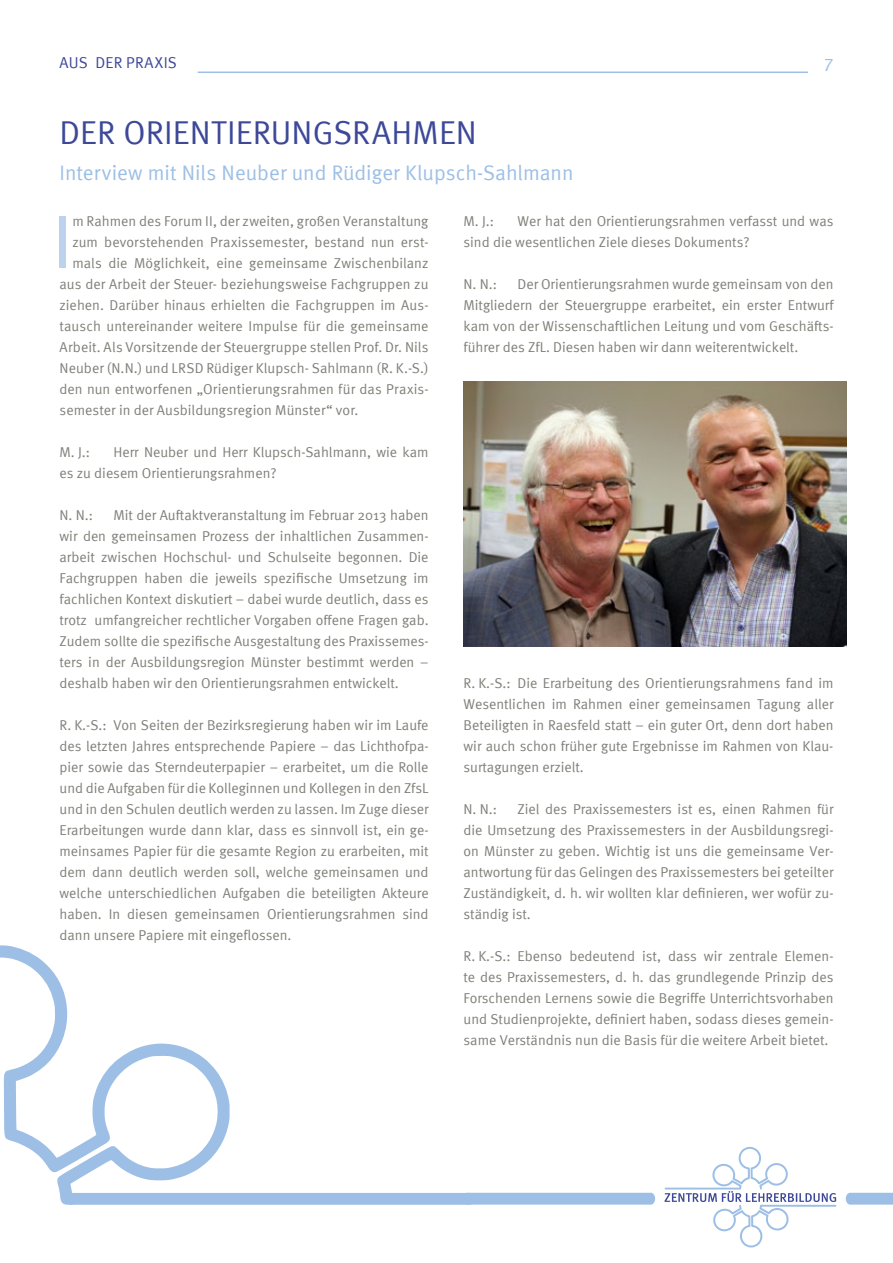
<style>
.page{position:relative;width:893px;height:1263px;background:#fff}
.page>*{position:absolute;margin:0;border:0;box-sizing:border-box;transform-origin:0 0}
.t1{font:75.45px "Meta Normal";color:#bdd2ee}
.t2{font:33px "Meta Normal";letter-spacing:.005em;color:#3d4898}
.t3{font:21px "Meta Normal";color:#9dbfe6}
.t4{font:18px "Meta Normal";color:#9dbfe6}
.t5{font:15.75px "Meta Normal";letter-spacing:.015em;color:#3d4898}
.t6{font:14.25px/21px "Meta Normal";color:#80807a;text-align:justify}
</style>
<div class="page">
<hr style="left:198px;top:72px;width:610px;height:1px;background:#9dbfe6">
<svg style="left:0;top:945px;width:230px;height:260px"></svg>
<svg style="left:664px;top:1147px;width:172px;height:100px"></svg>
<svg style="left:852px;top:1193px;width:41px;height:11px"></svg>
<div style="left:846px;top:1193px;width:8px;height:11px;background:#9dbfe6;border-radius:50%"></div>
<div style="left:464px;top:1193px;width:188px;height:11px;background:#9dbfe6;border-radius:3px"></div>
<div style="left:646px;top:1193px;width:9px;height:11px;background:#9dbfe6;border-radius:50%"></div>
<div style="left:68px;top:1193px;width:404px;height:12px;background:#9dbfe6;border-radius:3px"></div>
<div style="left:61px;top:1193px;width:18px;height:12px;background:#9dbfe6;border-radius:50%"></div>
<img style="left:463px;top:381px;width:383px;height:265px">
<p class="t5" style="left:60px;top:53px;width:119px">AUS DER PRAXIS</p>
<h2 class="t2" style="left:60px;top:113px;width:419px">DER ORIENTIERUNGSRAHMEN</h2>
<h3 class="t3" style="left:60px;top:161px;width:515px">Interview mit Nils Neuber und Rüdiger Klupsch-Sahlmann</h3>
<p class="t4" style="left:824px;top:51px;width:10px">7</p>
<h1 class="t1" style="left:53px;top:198px;width:21px">I</h1>
<p class="t6" style="left:72px;top:210px;width:358px">m Rahmen des Forum II, der zweiten, großen Veranstaltung</p>
<p class="t6" style="left:72px;top:231px;width:358px">zum bevorstehenden Praxissemester, bestand nun erst-</p>
<p class="t6" style="left:72px;top:252px;width:358px">mals die Möglichkeit, eine gemeinsame Zwischenbilanz</p>
<p class="t6" style="left:60px;top:273px;width:370px">aus der Arbeit der Steuer- beziehungsweise Fachgruppen zu</p>
<p class="t6" style="left:60px;top:294px;width:371px">ziehen. Darüber hinaus erhielten die Fachgruppen im Aus-</p>
<p class="t6" style="left:60px;top:315px;width:370px">tausch untereinander weitere Impulse für die gemeinsame</p>
<p class="t6" style="left:60px;top:336px;width:370px">Arbeit. Als Vorsitzende der Steuergruppe stellen Prof. Dr. Nils</p>
<p class="t6" style="left:60px;top:357px;width:370px">Neuber (N.N.) und LRSD Rüdiger Klupsch- Sahlmann (R. K.-S.)</p>
<p class="t6" style="left:60px;top:378px;width:371px">den nun entworfenen „Orientierungsrahmen für das Praxis-</p>
<p class="t6" style="left:60px;top:399px;width:300px">semester in der Ausbildungsregion Münster“ vor.</p>
<p class="t6" style="left:60px;top:441px;width:32px">M. J.:</p>
<p class="t6" style="left:60px;top:441px;width:370px;text-indent:54px">Herr Neuber und Herr Klupsch-Sahlmann, wie kam es zu diesem Orientierungsrahmen?</p>
<p class="t6" style="left:60px;top:504px;width:35px">N. N.:</p>
<p class="t6" style="left:60px;top:504px;width:371px;text-indent:54px">Mit der Auftaktveranstaltung im Februar 2013 haben wir den gemeinsamen Prozess der inhaltlichen Zusammen&shy;arbeit zwischen Hochschul- und Schulseite begonnen. Die Fachgruppen haben die jeweils spezifische Umsetzung im fachlichen Kontext diskutiert – dabei wurde deutlich, dass es trotz umfangreicher rechtlicher Vorgaben offene Fragen gab.<br>Zudem sollte die spezifische Ausgestaltung des Praxissemes&shy;ters in der Ausbildungsregion Münster bestimmt werden – deshalb haben wir den Orientierungsrahmen entwickelt.</p>
<p class="t6" style="left:60px;top:714px;width:371px">R. K.-S.: Von Seiten der Bezirksregierung haben wir im Laufe des letzten Jahres entsprechende Papiere – das Lichthofpa&shy;pier sowie das Sterndeuterpapier – erarbeitet, um die Rolle und die Aufgaben für die Kolleginnen und Kollegen in den ZfsL und in den Schulen deutlich werden zu lassen. Im Zuge dieser Erarbeitungen wurde dann klar, dass es sinnvoll ist, ein ge&shy;meinsames Papier für die gesamte Region zu erarbeiten, mit dem dann deutlich werden soll, welche gemeinsamen und welche unterschiedlichen Aufgaben die beteiligten Akteure haben. In diesen gemeinsamen Orientierungsrahmen sind dann unsere Papiere mit eingeflossen.</p>
<p class="t6" style="left:464px;top:210px;width:371px;text-indent:54px">Wer hat den Orientierungsrahmen verfasst und was sind die wesentlichen Ziele dieses Dokuments?</p>
<p class="t6" style="left:464px;top:273px;width:35px">N. N.:</p>
<p class="t6" style="left:463px;top:210px;width:32px">M. J.:</p>
<p class="t6" style="left:464px;top:273px;width:371px;text-indent:54px">Der Orientierungsrahmen wurde gemeinsam von den Mitgliedern der Steuergruppe erarbeitet, ein erster Entwurf kam von der Wissenschaftlichen Leitung und vom Geschäfts&shy;führer des ZfL. Diesen haben wir dann weiterentwickelt.</p>
<p class="t6" style="left:464px;top:672px;width:371px">R. K.-S.: Die Erarbeitung des Orientierungsrahmens fand im Wesentlichen im Rahmen einer gemeinsamen Tagung aller Beteiligten in Raesfeld statt – ein guter Ort, denn dort haben wir auch schon früher gute Ergebnisse im Rahmen von Klau&shy;surtagungen erzielt.</p>
<p class="t6" style="left:464px;top:798px;width:35px">N. N.:</p>
<p class="t6" style="left:464px;top:798px;width:371px;text-indent:54px">Ziel des Praxissemesters ist es, einen Rahmen für die Umsetzung des Praxissemesters in der Ausbildungsregi&shy;on Münster zu geben. Wichtig ist uns die gemeinsame Ver&shy;antwortung für das Gelingen des Praxissemesters bei geteilter Zuständigkeit, d. h. wir wollten klar definieren, wer wofür zu&shy;ständig ist.</p>
<p class="t6" style="left:464px;top:945px;width:371px">R. K.-S.: Ebenso bedeutend ist, dass wir zentrale Elemen&shy;te des Praxissemesters, d. h. das grundlegende Prinzip des Forschenden Lernens sowie die Begriffe Unterrichtsvorhaben und Studienprojekte, definiert haben, sodass dieses gemein&shy;same Verständnis nun die Basis für die weitere Arbeit bietet.</p>
</div>
